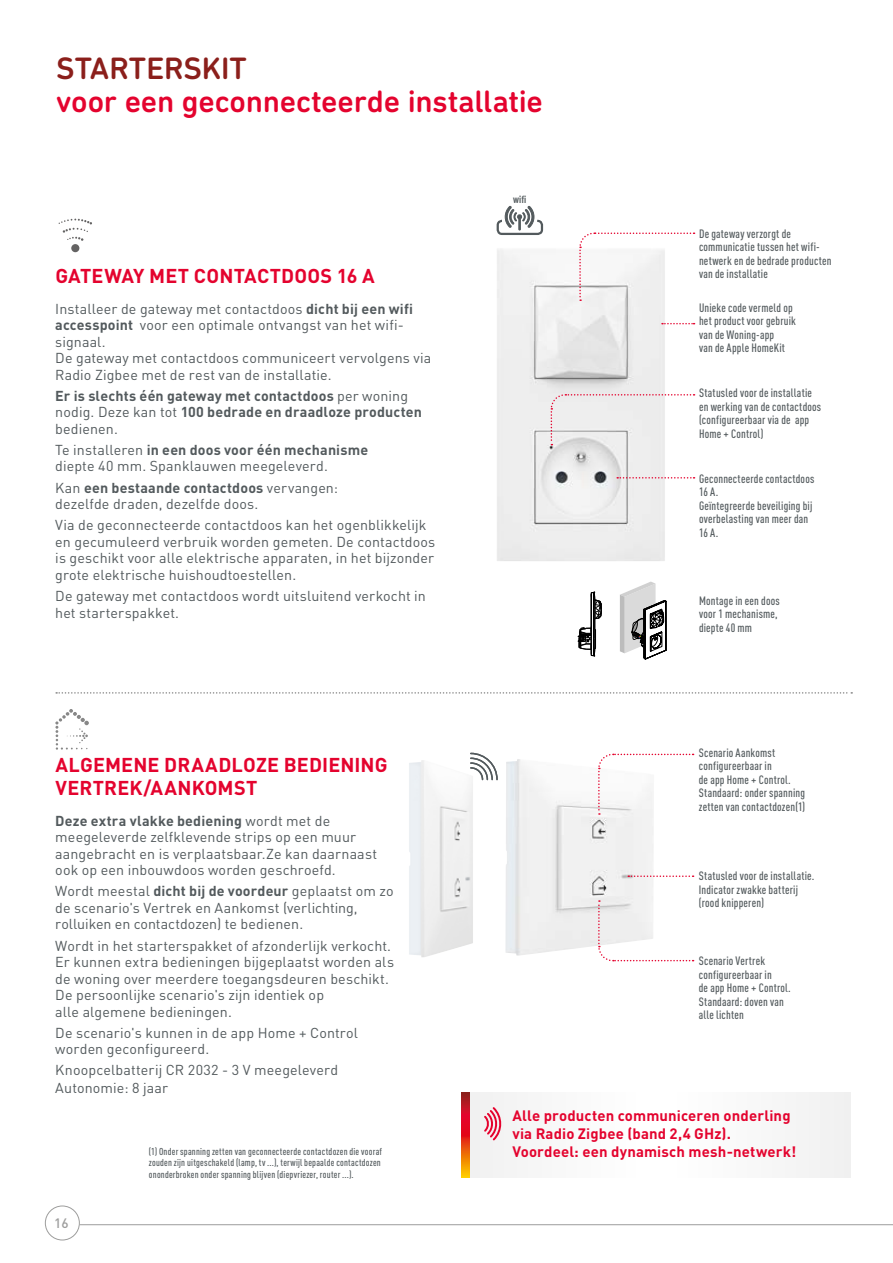
<style>
.page{position:relative;width:893px;height:1263px;background:#fff}
.page>*{position:absolute;margin:0;border:0;box-sizing:border-box;transform-origin:0 0}
.t1{font:500 31.5px "DIN Next Rounded LT Pro";letter-spacing:-.01em;color:#e4032e}
.t2{font:500 31.5px "DIN Next Rounded LT Pro";color:#8b1f1b}
.t3{font:700 19.8px/23.1px "DIN Pro";letter-spacing:.005em;color:#e4032e}
.t4{font:700 14.85px/17.9px "DIN Pro";letter-spacing:.01em;color:#e4032e}
.t5{font:14.25px/16.5px "DIN Pro";letter-spacing:.01em;color:#535a5d}
.t6{font:700 14.25px/16.5px "DIN Pro";letter-spacing:.01em;color:#535a5d}
.t7{font:500 13.5px "DIN Pro";color:#9d9d9c}
.t8{font:500 condensed 12px/13.5px "DIN Pro";letter-spacing:.015em;color:#535a5d}
.t9{font:700 condensed 10.35px "DIN Pro";color:#535a5d}
.t10{font:500 condensed 9.9px/11.6px "DIN Pro";letter-spacing:.02em;color:#535a5d}
.s1{font-weight:700}
.s2{font-weight:400}
</style>
<div class="page">
<div style="left:45px;top:1205px;width:35px;height:35px;border:1px solid #9d9d9c;border-radius:50%"></div>
<hr style="left:80px;top:1224px;width:813px;height:1px;background:#9d9d9c">
<img style="left:505px;top:759px;width:148px;height:196px">
<img style="left:497px;top:249px;width:168px;height:312px">
<div style="left:497px;top:220px;width:46px;height:15px;border:2px solid #535a5d;border-radius:4px"></div>
<svg style="left:505px;top:206px;width:29px;height:24px"></svg>
<svg style="left:617px;top:477px;width:77px;height:2px"></svg>
<svg style="left:662px;top:323px;width:32px;height:1px"></svg>
<img style="left:409px;top:760px;width:64px;height:197px">
<svg style="left:597px;top:900px;width:97px;height:62px"></svg>
<svg style="left:628px;top:875px;width:66px;height:2px"></svg>
<svg style="left:597px;top:753px;width:97px;height:62px"></svg>
<svg style="left:469px;top:752px;width:29px;height:29px"></svg>
<svg style="left:578px;top:232px;width:116px;height:69px"></svg>
<svg style="left:56px;top:692px;width:796px;height:2px"></svg>
<svg style="left:550px;top:393px;width:144px;height:52px"></svg>
<div style="left:461px;top:1093px;width:187px;height:85px;background:#f8f8f8"></div>
<div style="left:664px;top:1093px;width:187px;height:85px;background:#f8f8f8"></div>
<svg style="left:484px;top:1107px;width:18px;height:34px"></svg>
<svg style="left:461px;top:1093px;width:9px;height:85px"></svg>
<svg style="left:620px;top:581px;width:46px;height:79px"></svg>
<svg style="left:578px;top:592px;width:24px;height:65px"></svg>
<svg style="left:55px;top:709px;width:34px;height:41px"></svg>
<div style="left:71px;top:244px;width:8px;height:8px;background:#646363;border-radius:50%"></div>
<svg style="left:59px;top:219px;width:33px;height:22px"></svg>
<h1 class="t2" style="left:56px;top:50px;width:192px">STARTERSKIT</h1>
<h1 class="t1" style="left:56px;top:83px;width:488px">voor een geconnecteerde installatie</h1>
<h2 class="t3" style="left:55px;top:262px;width:321px">GATEWAY MET CONTACTDOOS 16 A</h2>
<p class="t5" style="left:55px;top:299px;width:378px">Installeer de gateway met contactdoos <span class="s1">dicht bij een wifi accesspoint</span> voor een optimale ontvangst van het wifi&shy;signaal.<br>De gateway met contactdoos communiceert vervolgens via Radio Zigbee met de rest van de installatie.</p>
<p class="t6" style="left:55px;top:386px;width:368px">Er is slechts één gateway met contactdoos <span class="s2">per woning nodig. Deze kan tot</span> 100 bedrade en draadloze producten <span class="s2">bedienen.</span></p>
<p class="t5" style="left:55px;top:440px;width:314px">Te installeren <span class="s1">in een doos voor één mechanisme </span>diepte 40 mm. Spanklauwen meegeleverd.</p>
<p class="t5" style="left:55px;top:478px;width:284px">Kan <span class="s1">een bestaande contactdoos</span> vervangen: dezelfde draden, dezelfde doos.</p>
<p class="t5" style="left:55px;top:515px;width:382px">Via de geconnecteerde contactdoos kan het ogenblikkelijk en gecumuleerd verbruik worden gemeten. De contactdoos is geschikt voor alle elektrische apparaten, in het bijzonder grote elektrische huishoudtoestellen.</p>
<p class="t5" style="left:55px;top:586px;width:372px">De gateway met contactdoos wordt uitsluitend verkocht in het starterspakket.</p>
<h2 class="t3" style="left:55px;top:751px;width:334px">ALGEMENE DRAADLOZE BEDIENING<br>VERTREK/AANKOMST</h2>
<p class="t5" style="left:55px;top:811px;width:323px"><span class="s1">Deze extra vlakke bediening</span> wordt met de meegeleverde zelfklevende strips op een muur aangebracht en is verplaatsbaar.Ze kan daarnaast ook op een inbouwdoos worden geschroefd.</p>
<p class="t5" style="left:55px;top:882px;width:340px">Wordt meestal <span class="s1">dicht bij de voordeur</span> geplaatst om zo de scenario's Vertrek en Aankomst (verlichting, rolluiken en contactdozen) te bedienen.</p>
<p class="t5" style="left:55px;top:936px;width:340px">Wordt in het starterspakket of afzonderlijk verkocht.<br>Er kunnen extra bedieningen bijgeplaatst worden als de woning over meerdere toegangsdeuren beschikt.<br>De persoonlijke scenario's zijn identiek op<br>alle algemene bedieningen.</p>
<p class="t5" style="left:55px;top:1023px;width:304px">De scenario's kunnen in de app Home + Control worden geconfigureerd.</p>
<p class="t5" style="left:55px;top:1060px;width:284px;line-height:17.9px">Knoopcelbatterij CR 2032 - 3 V meegeleverd<br>Autonomie: 8 jaar</p>
<p class="t7" style="left:54px;top:1212px;width:16px">16</p>
<p class="t10" style="left:149px;top:1144px;width:235px">(1) Onder spanning zetten van geconnecteerde contactdozen die vooraf zouden zijn uitgeschakeld (lamp, tv ...), terwijl bepaalde contactdozen ononderbroken onder spanning blijven (diepvriezer, router ...).</p>
<p class="t9" style="left:513px;top:192px;width:15px">wifi</p>
<p class="t8" style="left:699px;top:226px;width:134px">De gateway verzorgt de communicatie tussen het wifi&shy;netwerk en de bedrade producten van de installatie</p>
<p class="t8" style="left:699px;top:300px;width:98px">Unieke code vermeld op het product voor gebruik van de Woning-app<br>van de Apple HomeKit</p>
<p class="t8" style="left:699px;top:385px;width:124px">Statusled voor de installatie en werking van de contactdoos (configureerbaar via de app<br>Home + Control)</p>
<p class="t8" style="left:699px;top:471px;width:117px">Geconnecteerde contactdoos<br>16 A.<br>Geïntegreerde beveiliging bij overbelasting van meer dan<br>16 A.</p>
<p class="t8" style="left:699px;top:593px;width:82px">Montage in een doos voor 1 mechanisme, diepte 40 mm</p>
<p class="t8" style="left:699px;top:745px;width:108px">Scenario Aankomst configureerbaar in<br>de app Home + Control.<br>Standaard: onder spanning zetten van contactdozen(1)</p>
<p class="t8" style="left:699px;top:868px;width:117px">Statusled voor de installatie.<br>Indicator zwakke batterij (rood knipperen)</p>
<p class="t8" style="left:699px;top:953px;width:94px">Scenario Vertrek configureerbaar in<br>de app Home + Control.<br>Standaard: doven van alle lichten</p>
<p class="t4" style="left:512px;top:1105px;width:285px">Alle producten communiceren onderling via Radio Zigbee (band 2,4 GHz).<br>Voordeel: een dynamisch mesh-netwerk!</p>
</div>
